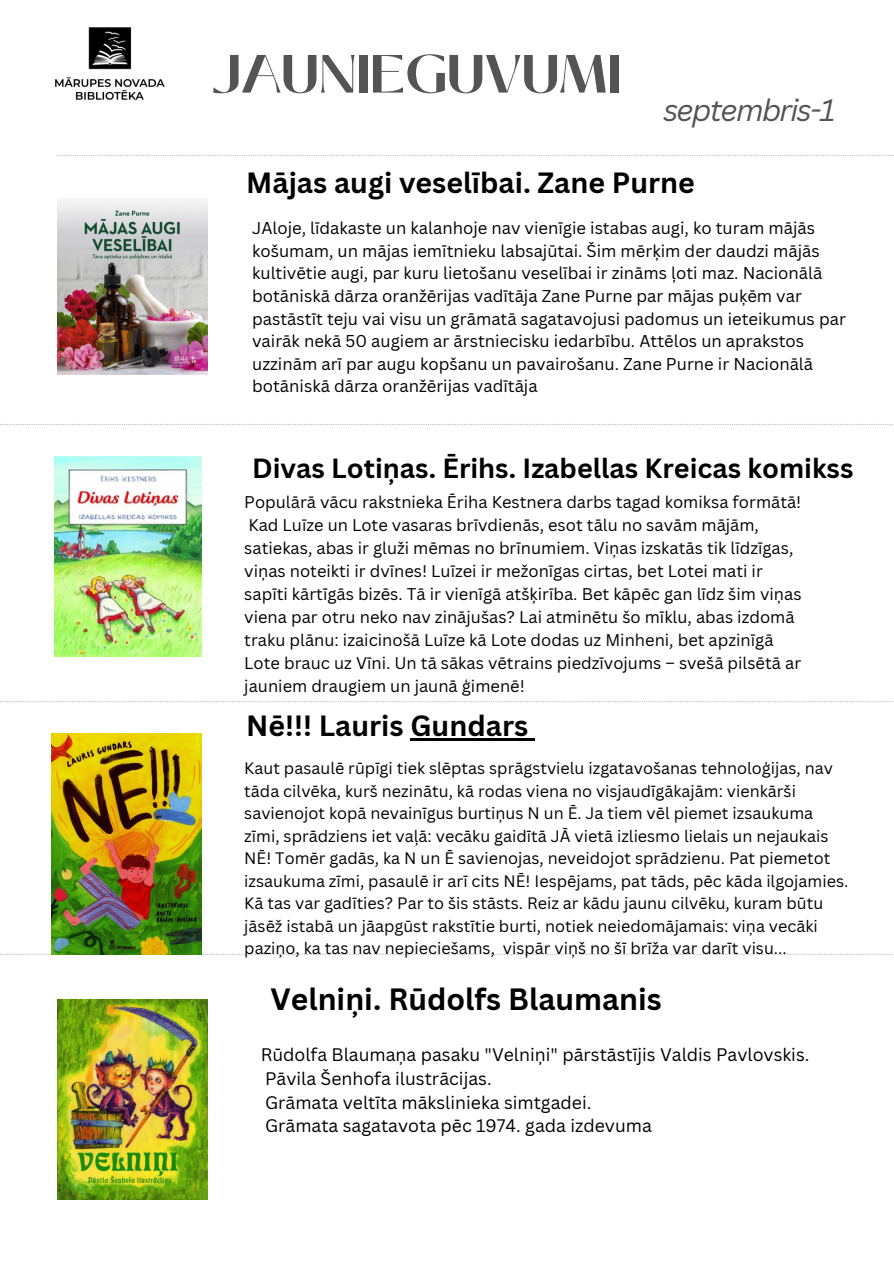
<style>
.page{position:relative;width:894px;height:1264px;background:#fff}
.page>*{position:absolute;margin:0;border:0;box-sizing:border-box;transform-origin:0 0}
.t1{font:700 53.55px "Black Mango";color:#545454}
.t2{font:700 30px "Canva Sans";color:#000}
.t3{font:italic 30px "Canva Sans";letter-spacing:-.055em;color:#545454}
.t4{font:700 28.5px "Canva Sans";color:#000}
.t5{font:700 27px "Canva Sans";color:#000}
.t6{font:17.7px/23.7px "Canva Sans";color:#000}
.t7{font:16.65px/22.5px "Canva Sans";color:#000}
.t8{font:16.5px/23px "Canva Sans";color:#000}
.t9{font:16.2px/22.5px "Canva Sans";color:#000}
</style>
<div class="page">
<svg style="left:57px;top:155px;width:836px;height:1px"></svg>
<svg style="left:0;top:701px;width:892px;height:1px"></svg>
<svg style="left:0;top:953px;width:886px;height:1px"></svg>
<svg style="left:0;top:424px;width:892px;height:1px"></svg>
<img style="left:54px;top:27px;width:111px;height:73px">
<img style="left:57px;top:199px;width:151px;height:175px">
<img style="left:54px;top:456px;width:147px;height:200px">
<img style="left:51px;top:733px;width:150px;height:221px">
<img style="left:57px;top:999px;width:151px;height:200px">
<hr style="left:410px;top:738px;width:118px;height:3px;background:#000">
<svg style="left:528px;top:738px;width:7px;height:3px"></svg>
<h2 class="t1" style="left:212px;top:34px;width:411px">JAUNIEGUVUMI</h2>
<p class="t3" style="left:663px;top:89px;width:174px">septembris-1</p>
<h3 class="t4" style="left:246px;top:162px;width:450px">Mājas augi veselībai. Zane Purne</h3>
<p class="t7" style="left:252px;top:217px;width:595px">JAloje, līdakaste un kalanhoje nav vienīgie istabas augi, ko turam mājās košumam, un mājas iemītnieku labsajūtai. Šim mērķim der daudzi mājās kultivētie augi, par kuru lietošanu veselībai ir zināms ļoti maz. Nacionālā botāniskā dārza oranžērijas vadītāja Zane Purne par mājas puķēm var pastāstīt teju vai visu un grāmatā sagatavojusi padomus un ieteikumus par vairāk nekā 50 augiem ar ārstniecisku iedarbību. Attēlos un aprakstos uzzinām arī par augu kopšanu un pavairošanu. Zane Purne ir Nacionālā botāniskā dārza oranžērijas vadītāja</p>
<p class="t5" style="left:252px;top:448px;width:602px">Divas Lotiņas. Ērihs. Izabellas Kreicas komikss</p>
<p class="t8" style="left:244px;top:490px;width:558px">Populārā vācu rakstnieka Ēriha Kestnera darbs tagad komiksa formātā!</p>
<p class="t8" style="left:244px;top:513px;width:558px">Kad Luīze un Lote vasaras brīvdienās, esot tālu no savām mājām, satiekas, abas ir gluži mēmas no brīnumiem. Viņas izskatās tik līdzīgas, viņas noteikti ir dvīnes! Luīzei ir mežonīgas cirtas, bet Lotei mati ir sapīti kārtīgās bizēs. Tā ir vienīgā atšķirība. Bet kāpēc gan līdz šim viņas viena par otru neko nav zinājušas? Lai atminētu šo mīklu, abas izdomā traku plānu: izaicinošā Luīze kā Lote dodas uz Minheni, bet apzinīgā Lote brauc uz Vīni. Un tā sākas vētrains piedzīvojums – svešā pilsētā ar jauniem draugiem un jaunā ģimenē!</p>
<p class="t4" style="left:246px;top:706px;width:283px">Nē!!! Lauris Gundars</p>
<p class="t9" style="left:244px;top:756px;width:605px">Kaut pasaulē rūpīgi tiek slēptas sprāgstvielu izgatavošanas tehnoloģijas, nav tāda cilvēka, kurš nezinātu, kā rodas viena no visjaudīgākajām: vienkārši savienojot kopā nevainīgus burtiņus N un Ē. Ja tiem vēl piemet izsaukuma zīmi, sprādziens iet vaļā: vecāku gaidītā JĀ vietā izliesmo lielais un nejaukais NĒ! Tomēr gadās, ka N un Ē savienojas, neveidojot sprādzienu. Pat piemetot izsaukuma zīmi, pasaulē ir arī cits NĒ! Iespējams, pat tāds, pēc kāda ilgojamies.<br>Kā tas var gadīties? Par to šis stāsts. Reiz ar kādu jaunu cilvēku, kuram būtu jāsēž istabā un jāapgūst rakstītie burti, notiek neiedomājamais: viņa vecāki paziņo, ka tas nav nepieciešams, vispār viņš no šī brīža var darīt visu...</p>
<p class="t2" style="left:270px;top:978px;width:392px">Velniņi. Rūdolfs Blaumanis</p>
<p class="t6" style="left:260px;top:1042px;width:550px">Rūdolfa Blaumaņa pasaku "Velniņi" pārstāstījis Valdis Pavlovskis.<br>Pāvila Šenhofa ilustrācijas.<br>Grāmata veltīta mākslinieka simtgadei.<br>Grāmata sagatavota pēc 1974. gada izdevuma</p>
</div>
